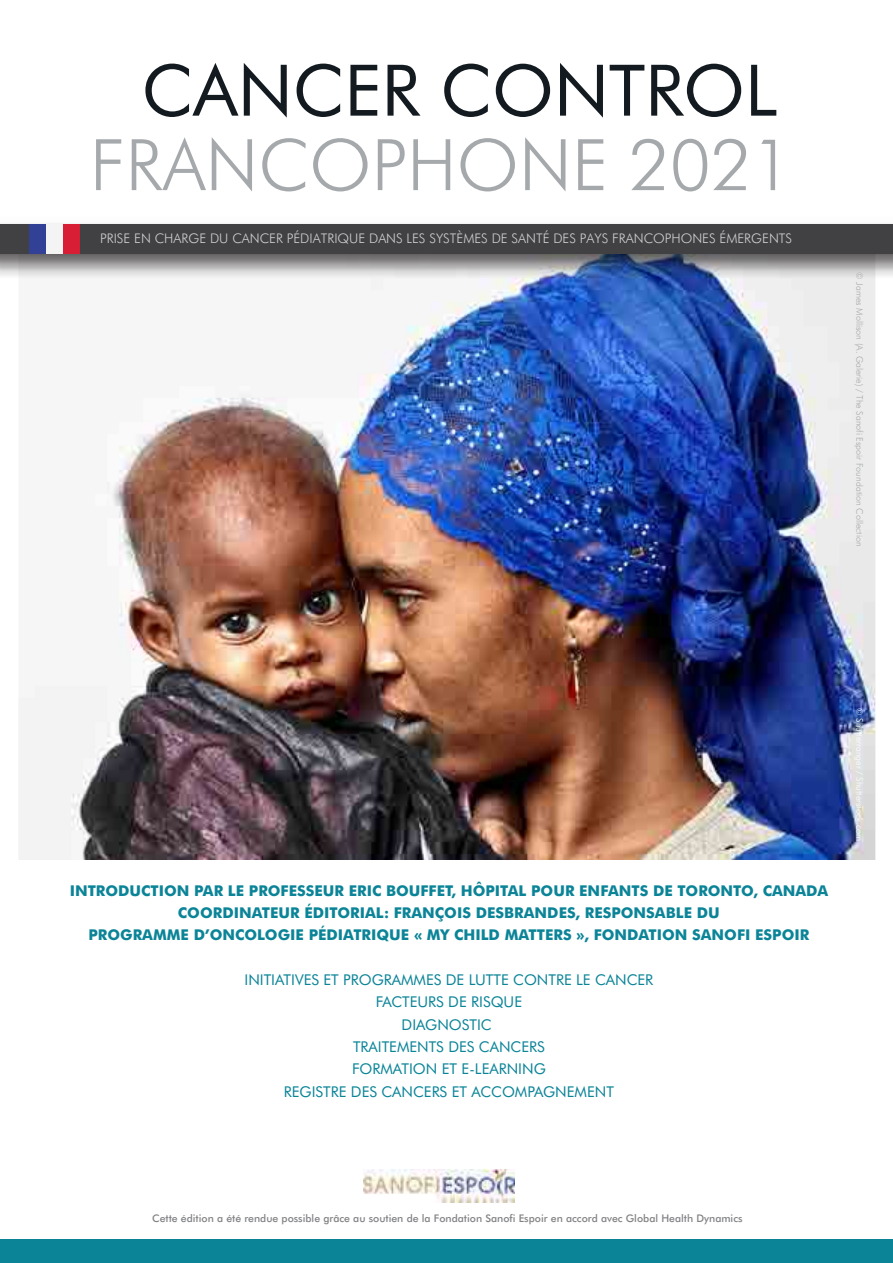
<style>
.page{position:relative;width:893px;height:1263px;background:#fff}
.page>*{position:absolute;margin:0;border:0;box-sizing:border-box;transform-origin:0 0}
.t1{font:300 71.1px "Futura BT";color:#a6a9ac}
.t2{font:71.1px "Futura BT";color:#131b21}
.t3{font:700 14.85px/22.4px "Futura BT";color:#0b8498;text-align:center}
.t4{font:14.85px/22.4px "Futura BT";color:#0b8498;text-align:center}
.t5{font:300 13.35px "Futura BT";color:#d1d3d4}
.t6{font:500 10.5px "Futura BT";color:#808285}
.t7{font:300 9px "Futura BT";color:#a7a9ac}
</style>
<div class="page">
<img style="left:19px;top:287px;width:857px;height:573px">
<div style="left:0;top:1239px;width:893px;height:24px;background:#0b8498"></div>
<img style="left:0;top:223px;width:893px;height:64px">
<div style="left:0;top:224px;width:893px;height:29px;background:#414042"></div>
<div style="left:29px;top:224px;width:17px;height:29px;background:#324095"></div>
<div style="left:46px;top:224px;width:17px;height:29px;background:#f4f4f4"></div>
<div style="left:63px;top:224px;width:16px;height:29px;background:#d81e34"></div>
<img style="left:364px;top:1170px;width:150px;height:33px">
<h1 class="t2" style="left:142px;top:47px;width:637px">CANCER CONTROL</h1>
<h1 class="t1" style="left:90px;top:122px;width:704px">FRANCOPHONE 2021</h1>
<p class="t5" style="left:100px;top:230px;width:693px">PRISE EN CHARGE DU CANCER PÉDIATRIQUE DANS LES SYSTÈMES DE SANTÉ DES PAYS FRANCOPHONES ÉMERGENTS</p>
<p class="t7" style="left:865px;top:272px;width:276px;rotate:90deg">© James Mollison (A. Galerie) / The Sanofi Espoir Foundation Collection</p>
<p class="t3" style="left:70px;top:879px;width:760px">INTRODUCTION PAR LE PROFESSEUR ERIC BOUFFET, HÔPITAL POUR ENFANTS DE TORONTO, CANADA<br>COORDINATEUR ÉDITORIAL: FRANÇOIS DESBRANDES, RESPONSABLE DU<br>PROGRAMME D’ONCOLOGIE PÉDIATRIQUE « MY CHILD MATTERS », FONDATION SANOFI ESPOIR</p>
<p class="t4" style="left:244px;top:968px;width:410px">INITIATIVES ET PROGRAMMES DE LUTTE CONTRE LE CANCER<br>FACTEURS DE RISQUE<br>DIAGNOSTIC<br>TRAITEMENTS DES CANCERS<br>FORMATION ET E-LEARNING<br>REGISTRE DES CANCERS ET ACCOMPAGNEMENT</p>
<p class="t6" style="left:152px;top:1212px;width:592px">Cette édition a été rendue possible grâce au soutien de la Fondation Sanofi Espoir en accord avec Global Health Dynamics</p>
</div>
